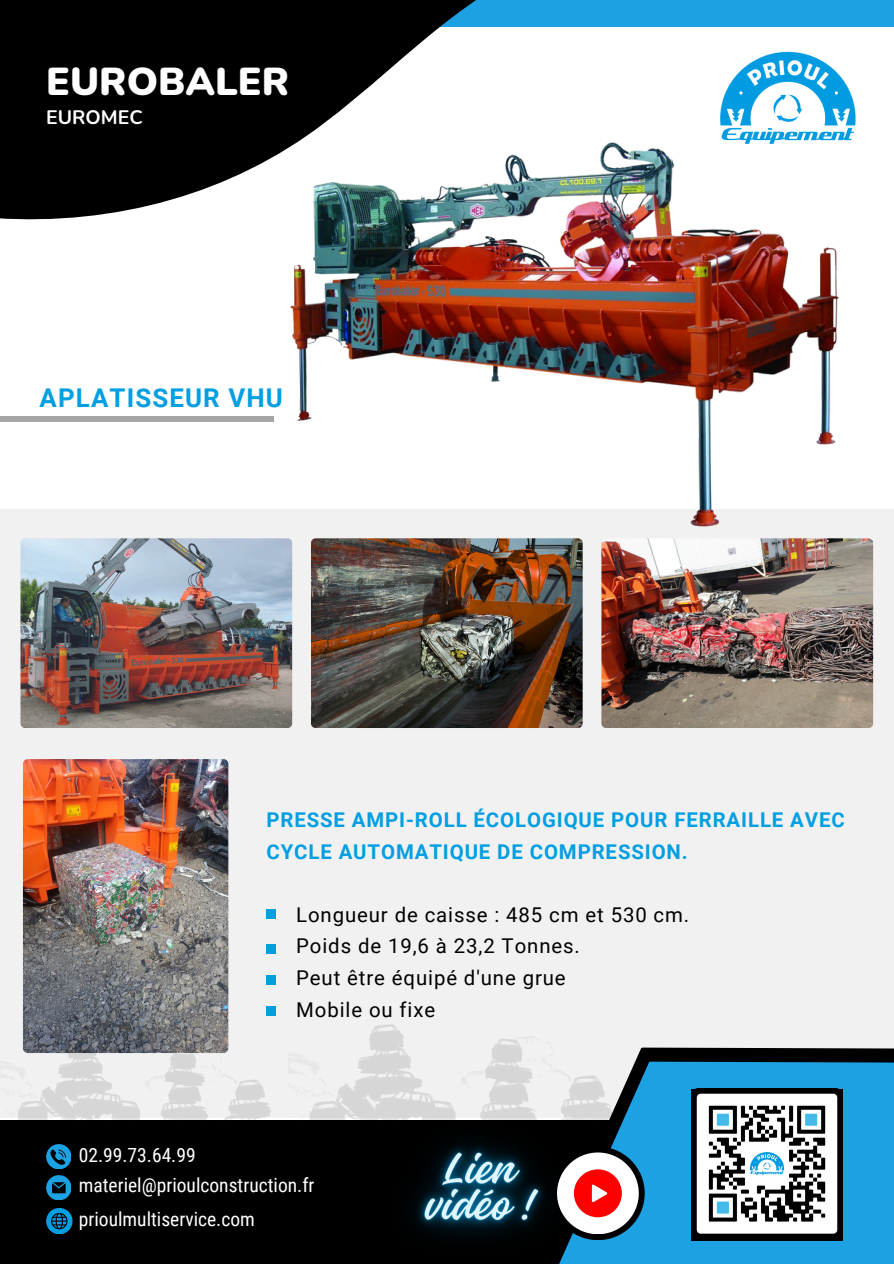
<style>
.page{position:relative;width:894px;height:1264px;background:#fff}
.page>*{position:absolute;margin:0;border:0;box-sizing:border-box;transform-origin:0 0}
.t1{font:900 38.85px "Nunito";color:#fff}
.t2{font:700 25.8px "Roboto";letter-spacing:.045em;color:#019fe2}
.t3{font:20.4px/31.5px "Roboto";letter-spacing:.045em;color:#000}
.t4{font:700 20.4px/31.5px "Roboto";letter-spacing:.045em;color:#019fe2}
.t5{font:19.5px "Roboto Condensed";color:#fff}
.t6{font:700 19.5px "Nunito";color:#fff}
</style>
<div class="page">
<div style="left:0;top:0;width:893px;height:266px;background:#1ca1e2"></div>
<div style="left:0;top:28px;width:893px;height:576px;background:#fff"></div>
<div style="left:0;top:509px;width:893px;height:608px;background:#f1f1f1"></div>
<svg style="left:0;top:0;width:524px;height:220px;fill:#000"></svg>
<img style="left:630px;top:27px;width:263px;height:103px">
<div style="left:0;top:416px;width:274px;height:6px;background:#a6a6a6"></div>
<div style="left:0;top:1120px;width:893px;height:143px;background:#000"></div>
<svg style="left:635px;top:1047px;width:258px;height:14px;background:#141414"></svg>
<svg style="left:599px;top:1061px;width:294px;height:202px;background:#1c98d5"></svg>
<svg style="left:46px;top:1144px;width:25px;height:24px"></svg>
<svg style="left:46px;top:1175px;width:25px;height:24px"></svg>
<div style="left:551px;top:1146px;width:93px;height:94px;background:#000;border-radius:50%"></div>
<div style="left:557px;top:1152px;width:81px;height:82px;background:#fff;border-radius:50%"></div>
<img style="left:0;top:1015px;width:276px;height:105px">
<img style="left:288px;top:1024px;width:330px;height:101px">
<svg style="left:46px;top:1207px;width:26px;height:26px"></svg>
<img style="left:262px;top:130px;width:610px;height:435px">
<img style="left:20px;top:538px;width:272px;height:190px;border-radius:5px">
<img style="left:311px;top:538px;width:271px;height:190px;border-radius:5px">
<img style="left:601px;top:538px;width:271px;height:190px;border-radius:5px">
<img style="left:23px;top:759px;width:205px;height:294px;border-radius:5px">
<div style="left:266px;top:909px;width:10px;height:10px;background:#019fe2"></div>
<div style="left:266px;top:943px;width:10px;height:10px;background:#019fe2"></div>
<div style="left:266px;top:974px;width:10px;height:10px;background:#019fe2"></div>
<div style="left:266px;top:1005px;width:10px;height:10px;background:#019fe2"></div>
<img style="left:364px;top:1074px;width:235px;height:189px">
<img style="left:691px;top:1088px;width:150px;height:152px">
<svg style="left:573px;top:1169px;width:48px;height:48px"></svg>
<p class="t1" style="left:46px;top:56px;width:244px">EUROBALER</p>
<p class="t6" style="left:46px;top:104px;width:98px">EUROMEC</p>
<p class="t2" style="left:40px;top:383px;width:244px">APLATISSEUR VHU</p>
<p class="t4" style="left:266px;top:804px;width:579px">PRESSE AMPI-ROLL ÉCOLOGIQUE POUR FERRAILLE AVEC<br>CYCLE AUTOMATIQUE DE COMPRESSION.</p>
<p class="t5" style="left:79px;top:1143px;width:118px">02.99.73.64.99</p>
<p class="t3" style="left:296px;top:899px;width:394px">Longueur de caisse : 485 cm et 530 cm.<br>Poids de 19,6 à 23,2 Tonnes.<br>Peut être équipé d'une grue<br>Mobile ou fixe</p>
<p class="t5" style="left:79px;top:1174px;width:237px">materiel@prioulconstruction.fr</p>
<p class="t5" style="left:79px;top:1208px;width:177px">prioulmultiservice.com</p>
</div>
